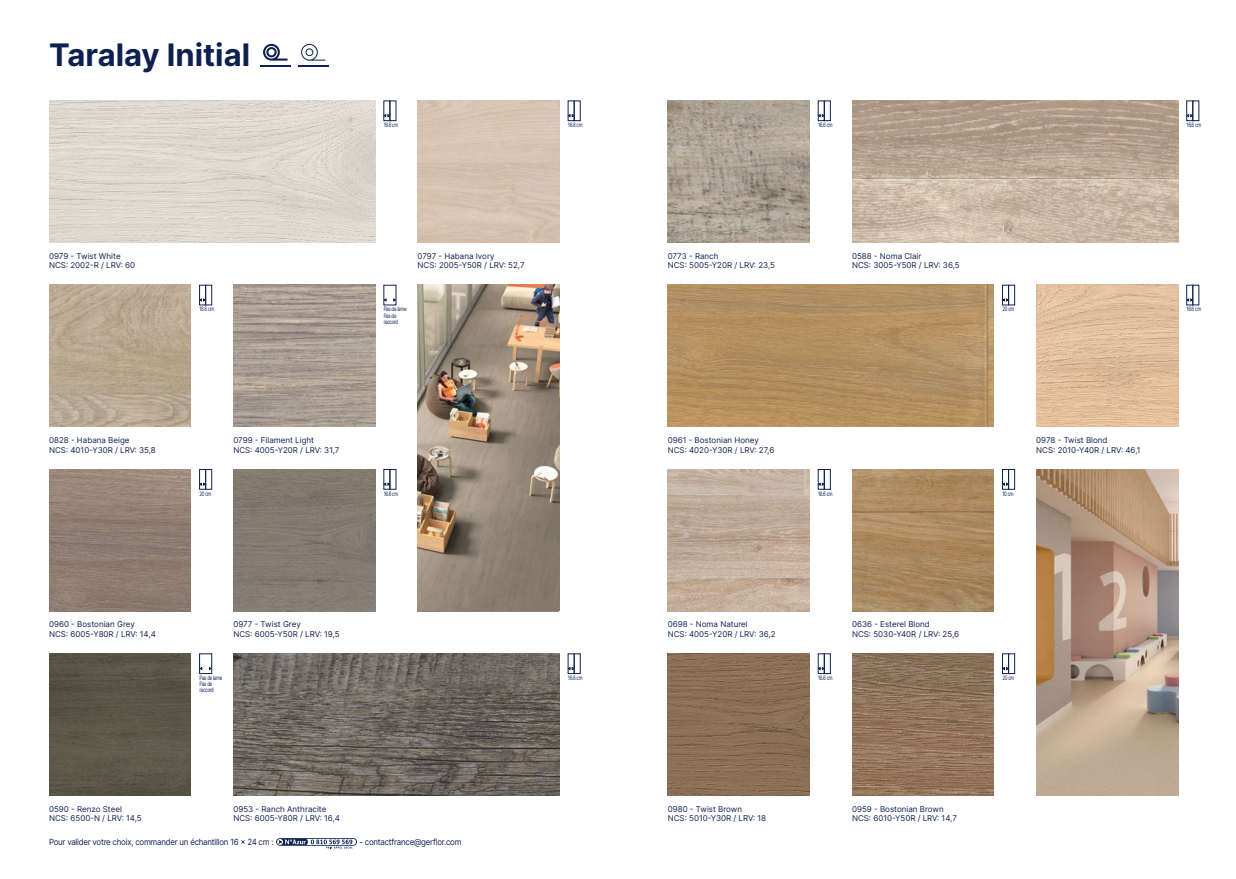
<style>
.page{position:relative;width:1236px;height:879px;background:#fff}
.page>*{position:absolute;margin:0;border:0;box-sizing:border-box;transform-origin:0 0}
.t1{font:700 31px "Inter";color:#0e2050}
.t2{font:8.5px "Inter";letter-spacing:-.03em;color:#0e2050;scale:.93 1}
.t3{font:8px/9.6px "Inter";color:#0e2050}
.t4{font:6.1px/6.1px "Inter";letter-spacing:-.05em;color:#0e2050;scale:.72 1}
</style>
<div class="page">
<svg style="left:276px;top:838px;width:81px;height:10px"></svg>
<img style="left:418px;top:285px;width:141px;height:325px">
<hr style="left:298px;top:65px;width:31px;height:1px;background:#0e2050">
<svg style="left:301px;top:44px;width:24px;height:17px"></svg>
<hr style="left:260px;top:65px;width:31px;height:1px;background:#0e2050">
<svg style="left:263px;top:44px;width:25px;height:17px"></svg>
<div style="left:384px;top:101px;width:6px;height:20px;border:1px solid #0e2050"></div>
<svg style="left:383px;top:114px;width:7px;height:3px"></svg>
<div style="left:574px;top:101px;width:6px;height:20px;border:1px solid #0e2050"></div>
<svg style="left:568px;top:114px;width:7px;height:3px"></svg>
<div style="left:199px;top:285px;width:7px;height:20px;border:1px solid #0e2050"></div>
<div style="left:205px;top:285px;width:7px;height:20px;border:1px solid #0e2050"></div>
<svg style="left:199px;top:298px;width:7px;height:4px"></svg>
<div style="left:384px;top:469px;width:6px;height:20px;border:1px solid #0e2050"></div>
<svg style="left:383px;top:482px;width:7px;height:4px"></svg>
<div style="left:199px;top:469px;width:7px;height:20px;border:1px solid #0e2050"></div>
<div style="left:205px;top:469px;width:7px;height:20px;border:1px solid #0e2050"></div>
<svg style="left:199px;top:482px;width:7px;height:4px"></svg>
<div style="left:574px;top:653px;width:6px;height:21px;border:1px solid #0e2050"></div>
<svg style="left:568px;top:667px;width:7px;height:3px"></svg>
<svg style="left:393px;top:298px;width:3px;height:4px"></svg>
<div style="left:199px;top:653px;width:13px;height:21px;border:1px solid #0e2050"></div>
<img style="left:1036px;top:469px;width:142px;height:326px">
<div style="left:824px;top:101px;width:7px;height:20px;border:1px solid #0e2050"></div>
<svg style="left:818px;top:114px;width:7px;height:3px"></svg>
<div style="left:1186px;top:101px;width:7px;height:20px;border:1px solid #0e2050"></div>
<div style="left:1192px;top:101px;width:7px;height:20px;border:1px solid #0e2050"></div>
<svg style="left:1186px;top:114px;width:7px;height:3px"></svg>
<div style="left:1186px;top:285px;width:7px;height:20px;border:1px solid #0e2050"></div>
<div style="left:1192px;top:285px;width:7px;height:20px;border:1px solid #0e2050"></div>
<svg style="left:1186px;top:298px;width:7px;height:4px"></svg>
<div style="left:1002px;top:285px;width:7px;height:20px;border:1px solid #0e2050"></div>
<div style="left:1008px;top:285px;width:7px;height:20px;border:1px solid #0e2050"></div>
<svg style="left:1002px;top:298px;width:7px;height:4px"></svg>
<div style="left:824px;top:469px;width:7px;height:20px;border:1px solid #0e2050"></div>
<svg style="left:818px;top:482px;width:7px;height:4px"></svg>
<div style="left:1002px;top:469px;width:7px;height:20px;border:1px solid #0e2050"></div>
<div style="left:1008px;top:469px;width:7px;height:20px;border:1px solid #0e2050"></div>
<svg style="left:1002px;top:482px;width:7px;height:4px"></svg>
<div style="left:824px;top:653px;width:7px;height:21px;border:1px solid #0e2050"></div>
<svg style="left:818px;top:667px;width:7px;height:3px"></svg>
<div style="left:1002px;top:653px;width:7px;height:21px;border:1px solid #0e2050"></div>
<div style="left:1008px;top:653px;width:7px;height:21px;border:1px solid #0e2050"></div>
<svg style="left:1002px;top:667px;width:7px;height:3px"></svg>
<img style="left:49px;top:101px;width:326px;height:141px">
<img style="left:233px;top:653px;width:326px;height:142px">
<img style="left:49px;top:285px;width:142px;height:142px">
<img style="left:49px;top:469px;width:142px;height:142px">
<img style="left:49px;top:653px;width:142px;height:142px">
<img style="left:233px;top:285px;width:142px;height:142px">
<img style="left:233px;top:469px;width:142px;height:142px">
<img style="left:852px;top:101px;width:326px;height:141px">
<img style="left:668px;top:285px;width:326px;height:142px">
<img style="left:668px;top:469px;width:141px;height:142px">
<img style="left:668px;top:653px;width:141px;height:142px">
<img style="left:852px;top:653px;width:142px;height:142px">
<img style="left:1036px;top:285px;width:142px;height:142px">
<img style="left:852px;top:469px;width:142px;height:142px">
<img style="left:668px;top:101px;width:141px;height:141px">
<h1 class="t1" style="left:49px;top:33px;width:203px">Taralay Initial</h1>
<p class="t4" style="left:384px;top:122px;width:22px">16.6 cm</p>
<p class="t4" style="left:568px;top:122px;width:22px">16.6 cm</p>
<p class="t4" style="left:818px;top:122px;width:22px">16.6 cm</p>
<p class="t4" style="left:1187px;top:122px;width:22px">16.6 cm</p>
<p class="t3" style="left:49px;top:251px;width:88px">0979 - Twist White<br>NCS: 2002-R / LRV: 60</p>
<p class="t3" style="left:418px;top:251px;width:109px">0797 - Habana Ivory<br>NCS: 2005-Y50R / LRV: 52,7</p>
<p class="t3" style="left:668px;top:251px;width:109px">0773 - Ranch<br>NCS: 5005-Y20R / LRV: 23,5</p>
<p class="t3" style="left:852px;top:251px;width:109px">0588 - Noma Clair<br>NCS: 3005-Y50R / LRV: 36,5</p>
<p class="t4" style="left:199px;top:306px;width:22px">16.6 cm</p>
<p class="t4" style="left:384px;top:306px;width:33px">Pas de lame<br>Pas de raccord</p>
<p class="t4" style="left:1002px;top:306px;width:18px">20 cm</p>
<p class="t4" style="left:1187px;top:306px;width:22px">16.6 cm</p>
<p class="t3" style="left:49px;top:435px;width:108px">0828 - Habana Beige<br>NCS: 4010-Y30R / LRV: 35,8</p>
<p class="t3" style="left:233px;top:435px;width:108px">0799 - Filament Light<br>NCS: 4005-Y20R / LRV: 31,7</p>
<p class="t3" style="left:668px;top:435px;width:108px">0961 - Bostonian Honey<br>NCS: 4020-Y30R / LRV: 27,6</p>
<p class="t3" style="left:1036px;top:435px;width:106px">0978 - Twist Blond<br>NCS: 2010-Y40R / LRV: 46,1</p>
<p class="t4" style="left:199px;top:490px;width:18px">20 cm</p>
<p class="t4" style="left:384px;top:490px;width:22px">16.6 cm</p>
<p class="t4" style="left:818px;top:490px;width:22px">16.6 cm</p>
<p class="t4" style="left:1002px;top:490px;width:17px">10 cm</p>
<p class="t3" style="left:49px;top:619px;width:108px">0960 - Bostonian Grey<br>NCS: 6005-Y80R / LRV: 14,4</p>
<p class="t3" style="left:233px;top:619px;width:108px">0977 - Twist Grey<br>NCS: 6005-Y50R / LRV: 19,5</p>
<p class="t3" style="left:668px;top:619px;width:109px">0698 - Noma Naturel<br>NCS: 4005-Y20R / LRV: 36,2</p>
<p class="t3" style="left:852px;top:619px;width:109px">0636 - Esterel Blond<br>NCS: 5030-Y40R / LRV: 25,6</p>
<p class="t4" style="left:199px;top:675px;width:33px">Pas de lame<br>Pas de raccord</p>
<p class="t4" style="left:568px;top:675px;width:22px">16.6 cm</p>
<p class="t4" style="left:818px;top:675px;width:22px">16.6 cm</p>
<p class="t4" style="left:1002px;top:675px;width:18px">20 cm</p>
<p class="t3" style="left:49px;top:803px;width:94px">0590 - Renzo Steel<br>NCS: 6500-N / LRV: 14,5</p>
<p class="t3" style="left:233px;top:803px;width:108px">0953 - Ranch Anthracite<br>NCS: 6005-Y80R / LRV: 16,4</p>
<p class="t3" style="left:668px;top:803px;width:100px">0980 - Twist Brown<br>NCS: 5010-Y30R / LRV: 18</p>
<p class="t3" style="left:852px;top:803px;width:106px">0959 - Bostonian Brown<br>NCS: 6010-Y50R / LRV: 14,7</p>
<p class="t2" style="left:49px;top:835px;width:243px">Pour valider votre choix, commander un échantillon 16 x 24 cm :</p>
<p class="t2" style="left:359px;top:835px;width:111px">- contactfrance@gerflor.com</p>
</div>
